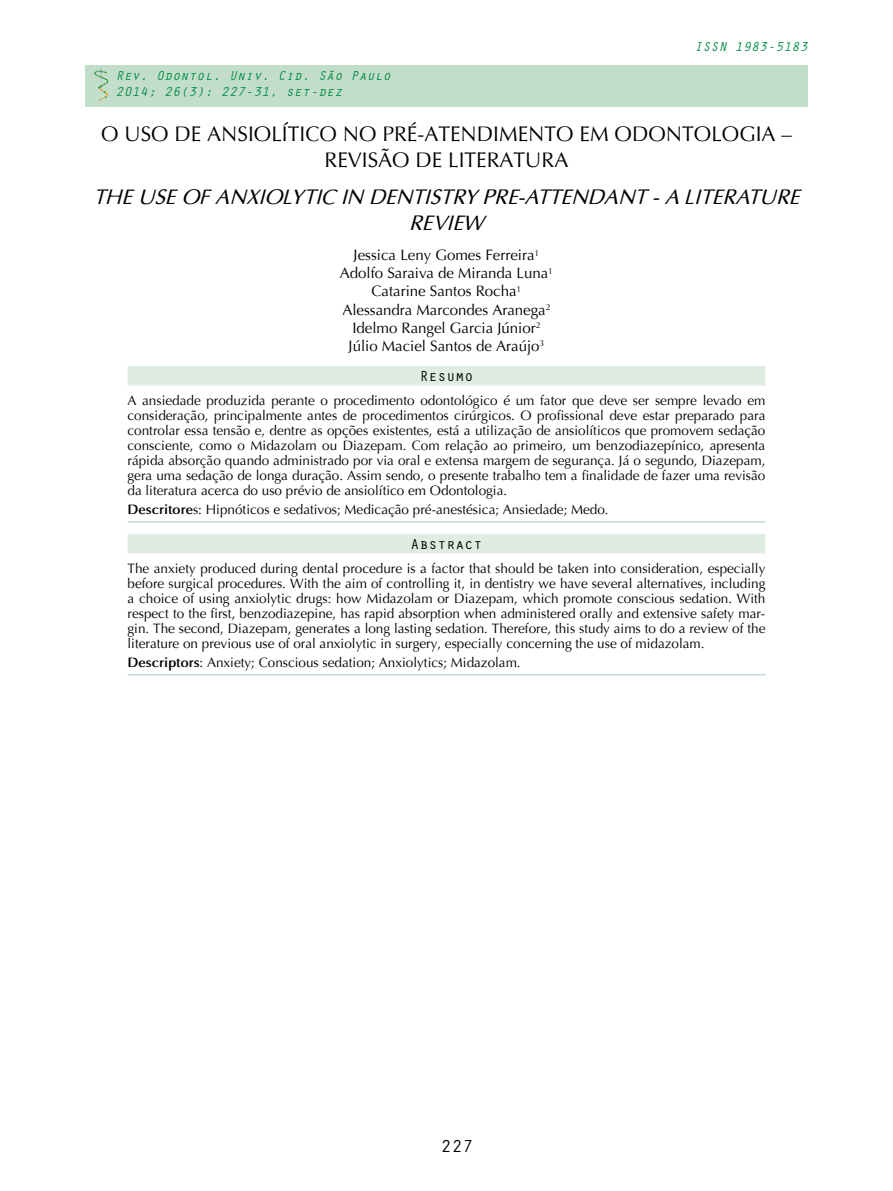
<style>
.page{position:relative;width:893px;height:1191px;background:#fff}
.page>*{position:absolute;margin:0;border:0;box-sizing:border-box;transform-origin:0 0}
.t1{font:21px/25.2px "Optima";color:#000;text-align:center}
.t2{font:italic 21px/25.2px "Optima";color:#000;text-align:center}
.t3{font:18px "Orator Std";color:#000}
.t4{font:15px/18px "Optima";color:#000;text-align:center}
.t5{font:15px "Orator Std";color:#000}
.t6{font:13.5px/15px "Optima";color:#000;text-align:justify}
.t7{font:italic 13.5px/16.2px "Orator Std";color:#008c44}
.s1{font-weight:700}
</style>
<div class="page">
<div style="left:85px;top:65px;width:723px;height:41px;background:#c3ddcb"></div>
<img style="left:94px;top:68px;width:15px;height:36px">
<div style="left:128px;top:366px;width:637px;height:19px;background:#deece1"></div>
<hr style="left:128px;top:521px;width:637px;height:1px;background:#c3ddcb">
<div style="left:128px;top:534px;width:637px;height:19px;background:#deece1"></div>
<hr style="left:128px;top:674px;width:637px;height:1px;background:#c3ddcb">
<p class="t7" style="left:116px;top:66px;width:277px">Rev. Odontol. Univ. Cid. São Paulo<br>2014; 26(3): 227-31, set-dez</p>
<p class="t7" style="left:694px;top:38px;width:115px">ISSN 1983-5183</p>
<h1 class="t1" style="left:101px;top:122px;width:692px">O uso de ansiolítico no pré-atendimento em Odontolo gia – revisão de literatura</h1>
<h1 class="t2" style="left:94px;top:185px;width:707px">THE USE OF ANXIOLYTIC IN DENTISTRY PRE-ATTENDANT - A LITERATURE<br>REVIEW</h1>
<p class="t4" style="left:340px;top:247px;width:215px">Jessica Leny Gomes Ferreira<sup>1<br></sup>Adolfo Saraiva de Miranda Luna<sup>1<br></sup>Catarine Santos Rocha<sup>1<br></sup>Alessandra Marcondes Aranega<sup>2<br></sup>Idelmo Rangel Garcia Júnior<sup>2<br></sup>Júlio Maciel Santos de Araújo<sup>3</sup></p>
<p class="t5" style="left:419px;top:365px;width:55px">Resumo</p>
<p class="t6" style="left:128px;top:393px;width:639px">A ansiedade produzida perante o procedimento odontológico é um fator que deve ser sempre levado em consideração, principalmente antes de procedimentos cirúrgicos. O profissional deve estar preparado para controlar essa tensão e, dentre as opções existentes, está a utilização de ansiolíticos que promovem sedação consciente, como o Midazolam ou Diazepam. Com relação ao primeiro, um benzodiazepínico, apresenta rápida absorção quando administrado por via oral e extensa margem de segurança. Já o segundo, Diazepam, gera uma sedação de longa duração. Assim sendo, o presente trabalho tem a finalidade de fazer uma revisão da literatura acerca do uso prévio de ansiolítico em Odontologia.</p>
<p class="t6" style="left:128px;top:502px;width:483px"><span class="s1">Descritore</span>s: Hipnóticos e sedativos; Medicação pré-anestésica; Ansiedade; Medo.</p>
<p class="t5" style="left:410px;top:533px;width:73px">Abstract</p>
<p class="t6" style="left:128px;top:561px;width:639px">The anxiety produced during dental procedure is a factor that should be taken into consideration, especially before surgical procedures. With the aim of controlling it, in dentistry we have several alternatives, including a choice of using anxiolytic drugs: how Midazolam or Diazepam, which promote conscious sedation. With respect to the first, benzodiazepine, has rapid absorption when administered orally and extensive safety mar&shy;gin. The second, Diazepam, generates a long lasting sedation. Therefore, this study aims to do a review of the literature on previous use of oral anxiolytic in surgery, especially concerning the use of midazolam.</p>
<p class="t6" style="left:128px;top:655px;width:395px"><span class="s1">Descriptors</span>: Anxiety; Conscious sedation; Anxiolytics; Midazolam.</p>
<h2 class="t3" style="left:441px;top:1133px;width:34px">227</h2>
</div>
